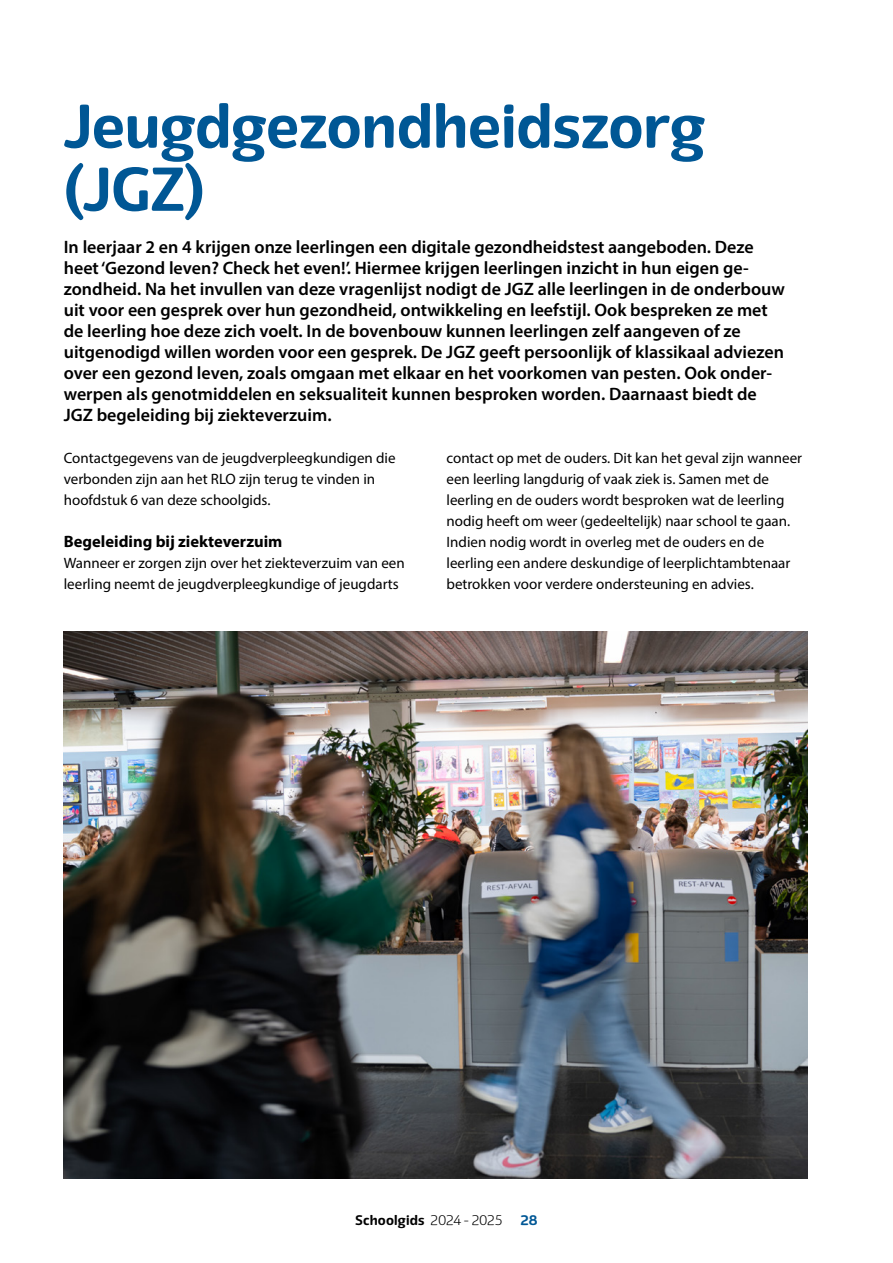
<style>
.page{position:relative;width:893px;height:1263px;background:#fff}
.page>*{position:absolute;margin:0;border:0;box-sizing:border-box;transform-origin:0 0}
.t1{font:700 60px/63px "Eigerdals";letter-spacing:-.005em;color:#005795}
.t2{font:600 18px/21px "Myriad Pro";color:#000}
.t3{font:700 16.5px "Myriad Pro";color:#000}
.t4{font:15px/21px "Myriad Pro";color:#000}
.t5{font:700 13.5px "Eigerdals";letter-spacing:.015em;color:#000}
.t6{font:700 13.5px "Eigerdals";color:#005795}
.s1{font-weight:300}
</style>
<div class="page">
<img style="left:64px;top:631px;width:744px;height:547px">
<h1 class="t1" style="left:64px;top:95px;width:643px">Jeugdgezondheidszorg (JGZ)</h1>
<p class="t2" style="left:64px;top:236px;width:723px">In leerjaar 2 en 4 krijgen onze leerlingen een digitale gezondheidstest aangeboden. Deze heet ‘Gezond leven? Check het even!’. Hiermee krijgen leerlingen inzicht in hun eigen ge&shy;zondheid. Na het invullen van deze vragenlijst nodigt de JGZ alle leerlingen in de onderbouw uit voor een gesprek over hun gezondheid, ontwikkeling en leefstijl. Ook bespreken ze met de leerling hoe deze zich voelt. In de bovenbouw kunnen leerlingen zelf aangeven of ze uitgenodigd willen worden voor een gesprek. De JGZ geeft persoonlijk of klassikaal adviezen over een gezond leven, zoals omgaan met elkaar en het voorkomen van pesten. Ook onder&shy;werpen als genotmiddelen en seksualiteit kunnen besproken worden. Daarnaast biedt de JGZ begeleiding bij ziekteverzuim.</p>
<p class="t4" style="left:446px;top:447px;width:357px">contact op met de ouders. Dit kan het geval zijn wanneer een leerling langdurig of vaak ziek is. Samen met de leerling en de ouders wordt besproken wat de leerling nodig heeft om weer (gedeeltelijk) naar school te gaan.<br>Indien nodig wordt in overleg met de ouders en de leerling een andere deskundige of leerplichtambtenaar betrokken voor verdere ondersteuning en advies.</p>
<p class="t4" style="left:64px;top:447px;width:333px">Contactgegevens van de jeugdverpleegkundigen die verbonden zijn aan het RLO zijn terug te vinden in hoofdstuk 6 van deze schoolgids.</p>
<p class="t3" style="left:64px;top:530px;width:220px">Begeleiding bij ziekteverzuim</p>
<p class="t4" style="left:64px;top:552px;width:343px">Wanneer er zorgen zijn over het ziekteverzuim van een leerling neemt de jeugdverpleegkundige of jeugdarts</p>
<p class="t5" style="left:356px;top:1212px;width:148px">Schoolgids <span class="s1">2024 - 2025</span></p>
<p class="t6" style="left:521px;top:1212px;width:18px">28</p>
</div>
